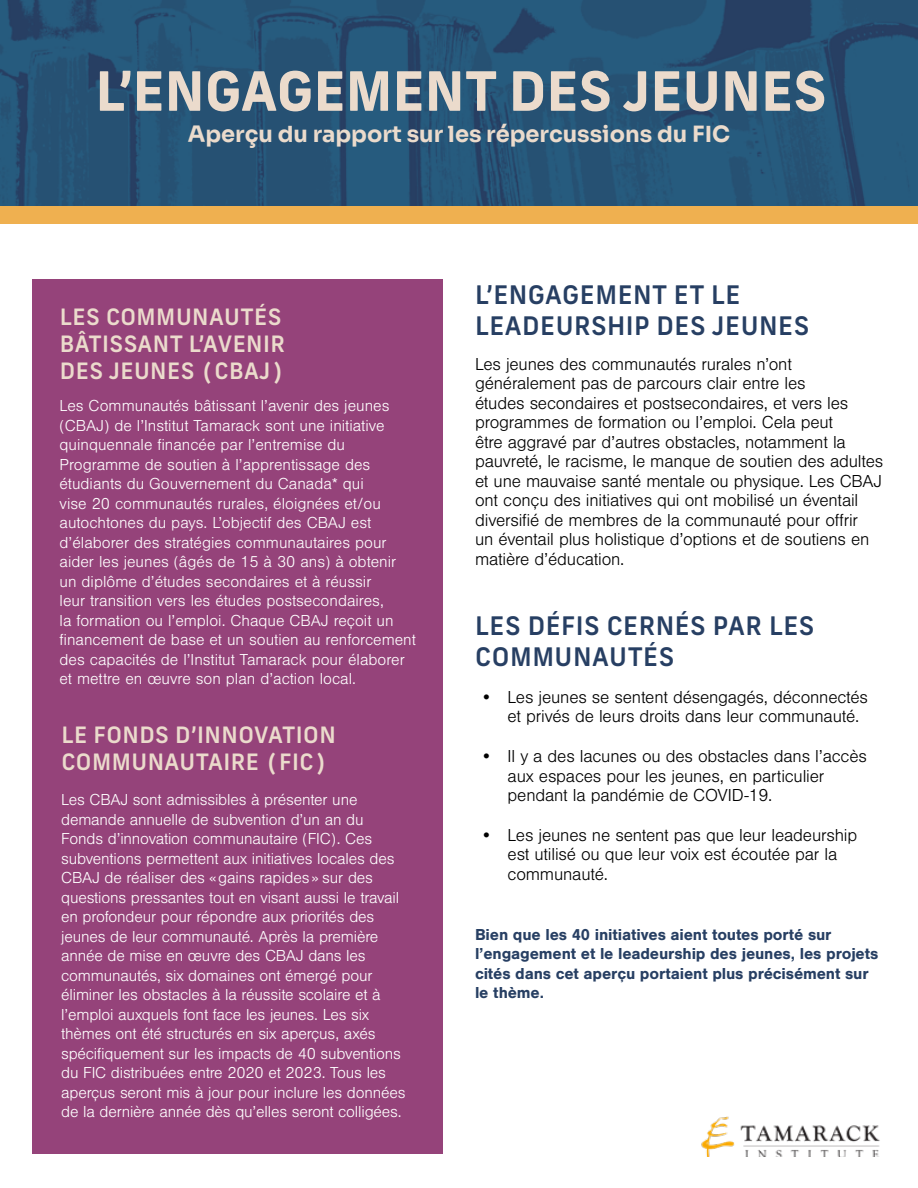
<style>
.page{position:relative;width:918px;height:1188px;background:#fff}
.page>*{position:absolute;margin:0;border:0;box-sizing:border-box;transform-origin:0 0}
.t1{font:700 54px "New Frank";color:#ebdbcc}
.t2{font:500 25.5px/30.6px "New Frank";letter-spacing:.02em;color:#273f63}
.t3{font:500 22.5px/27px "New Frank";letter-spacing:.02em;color:#ebdbcc}
.t4{font:700 22.5px "Sora";color:#ebdbcc}
.t5{font:300 18px/19.5px "Nimbus San";letter-spacing:-.01em;color:#000}
.t6{font:300 16.5px/19.5px "Nimbus San";letter-spacing:-.01em;color:#fff}
.t7{font:700 16.5px/19.5px "Nimbus San";letter-spacing:-.01em;color:#273f63}
</style>
<div class="page">
<img style="left:0;top:0;width:918px;height:206px">
<div style="left:0;top:206px;width:918px;height:18px;background:#efb050"></div>
<img style="left:701px;top:1116px;width:179px;height:41px">
<div style="left:32px;top:280px;width:411px;height:874px;background:#95437a"></div>
<h1 class="t1" style="left:95px;top:56px;width:732px">L’ENGAGEMENT DES JEUNES</h1>
<h3 class="t4" style="left:188px;top:115px;width:544px">Aperçu du rapport sur les répercussions du FIC</h3>
<h3 class="t3" style="left:60px;top:303px;width:227px">LES COMMUNAUTÉS<br>BÂTISSANT L’AVENIR<br>DES JEUNES (CBAJ)</h3>
<p class="t6" style="left:60px;top:397px;width:358px">Les Communautés bâtissant l’avenir des jeunes (CBAJ) de l’Institut Tamarack sont une initiative quinquennale financée par l’entremise du Programme de soutien à l’apprentissage des étudiants du Gouvernement du Canada* qui<br>vise 20 communautés rurales, éloignées et/ou autochtones du pays. L’objectif des CBAJ est d’élaborer des stratégies communautaires pour aider les jeunes (âgés de 15 à 30 ans) à obtenir un diplôme d’études secondaires et à réussir<br>leur transition vers les études postsecondaires,<br>la formation ou l’emploi. Chaque CBAJ reçoit un financement de base et un soutien au renforcement des capacités de l’Institut Tamarack pour élaborer et mettre en œuvre son plan d’action local.</p>
<h3 class="t3" style="left:61px;top:721px;width:276px">LE FONDS D’INNOVATION<br>COMMUNAUTAIRE (FIC)</h3>
<p class="t6" style="left:61px;top:791px;width:346px">Les CBAJ sont admissibles à présenter une demande annuelle de subvention d’un an du Fonds d’innovation communautaire (FIC). Ces subventions permettent aux initiatives locales des CBAJ de réaliser des «gains rapides» sur des questions pressantes tout en visant aussi le travail en profondeur pour répondre aux priorités des jeunes de leur communauté. Après la première année de mise en œuvre des CBAJ dans les communautés, six domaines ont émergé pour éliminer les obstacles à la réussite scolaire et à l’emploi auxquels font face les jeunes. Les six thèmes ont été structurés en six aperçus, axés spécifiquement sur les impacts de 40 subventions du FIC distribuées entre 2020 et 2023. Tous les aperçus seront mis à jour pour inclure les données de la dernière année dès qu’elles seront colligées.</p>
<h2 class="t2" style="left:475px;top:280px;width:335px">L’ENGAGEMENT ET LE<br>LEADEURSHIP DES JEUNES</h2>
<p class="t5" style="left:475px;top:355px;width:410px">Les jeunes des communautés rurales n’ont généralement pas de parcours clair entre les<br>études secondaires et postsecondaires, et vers les programmes de formation ou l’emploi. Cela peut<br>être aggravé par d’autres obstacles, notamment la pauvreté, le racisme, le manque de soutien des adultes et une mauvaise santé mentale ou physique. Les CBAJ ont conçu des initiatives qui ont mobilisé un éventail diversifié de membres de la communauté pour offrir<br>un éventail plus holistique d’options et de soutiens en matière d’éducation.</p>
<h2 class="t2" style="left:475px;top:611px;width:340px">LES DÉFIS CERNÉS PAR LES<br>COMMUNAUTÉS</h2>
<p class="t5" style="left:508px;top:688px;width:362px;text-indent:-27px">• Les jeunes se sentent désengagés, déconnectés et privés de leurs droits dans leur communauté.</p>
<p class="t5" style="left:508px;top:747px;width:361px;text-indent:-27px">• Il y a des lacunes ou des obstacles dans l’accès aux espaces pour les jeunes, en particulier pendant la pandémie de COVID-19.</p>
<p class="t5" style="left:508px;top:826px;width:351px;text-indent:-27px">• Les jeunes ne sentent pas que leur leadeurship est utilisé ou que leur voix est écoutée par la communauté.</p>
<p class="t7" style="left:475px;top:925px;width:405px">Bien que les 40 initiatives aient toutes porté sur l’engagement et le leadeurship des jeunes, les projets cités dans cet aperçu portaient plus précisément sur le thème.</p>
</div>
